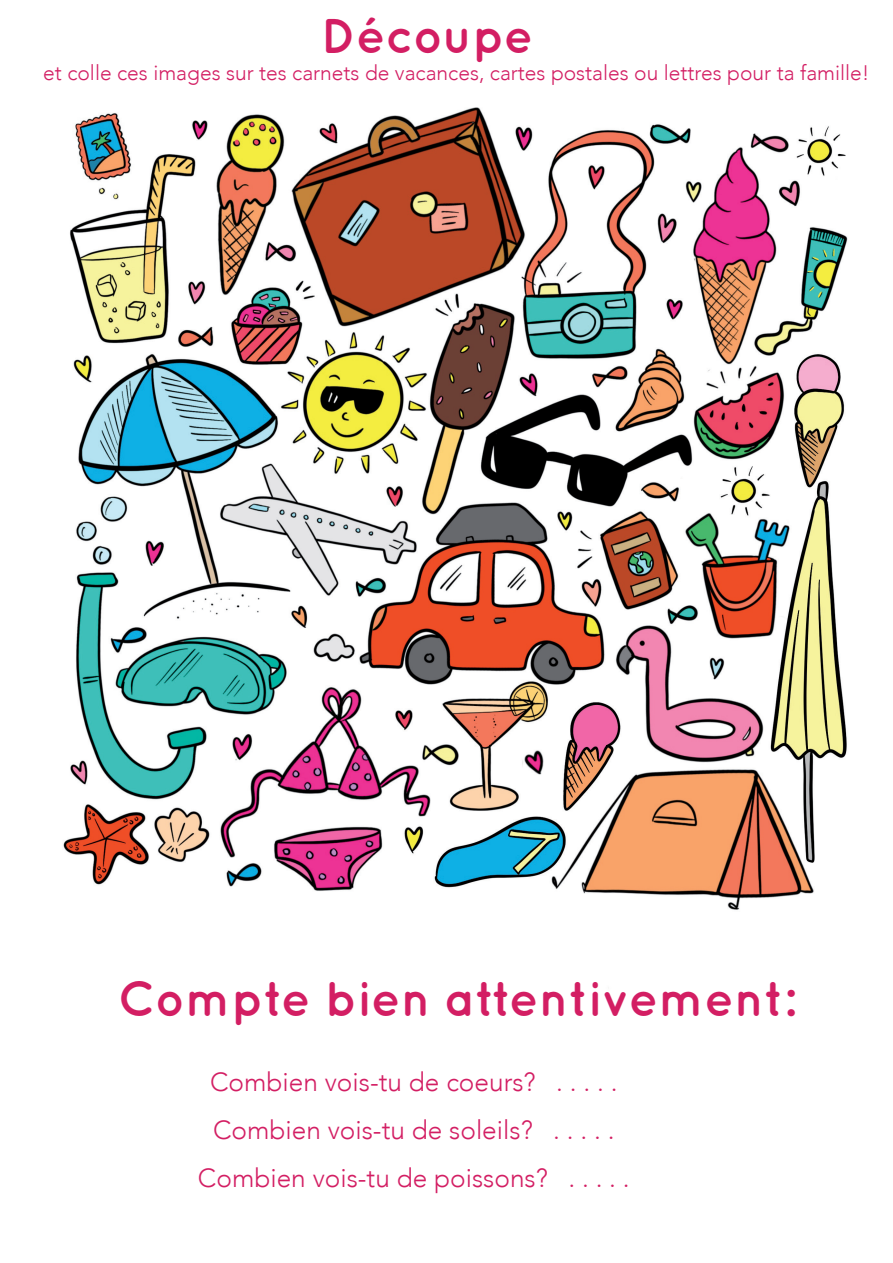
<style>
.page{position:relative;width:893px;height:1263px;background:#fff}
.page>*{position:absolute;margin:0;border:0;box-sizing:border-box;transform-origin:0 0}
.t1{font:700 48.6px "Quicksand";color:#d31e63}
.t2{font:300 26.25px/48px "Avenir";color:#d31e63;text-align:center}
.t3{font:300 21px "Avenir";color:#d31e63}
</style>
<div class="page">
<img style="left:63px;top:107px;width:785px;height:803px">
<h1 class="t1" style="left:321px;top:7px;width:214px">Découpe</h1>
<p class="t3" style="left:43px;top:60px;width:828px">et colle ces images sur tes carnets de vacances, cartes postales ou lettres pour ta famille!</p>
<h1 class="t1" style="left:118px;top:970px;width:679px">Compte bien attentivement:</h1>
<p class="t2" style="left:198px;top:1058px;width:433px">Combien vois-tu de coeurs? . . . . .<br>Combien vois-tu de soleils? . . . . .<br>Combien vois-tu de poissons? . . . . .</p>
</div>
